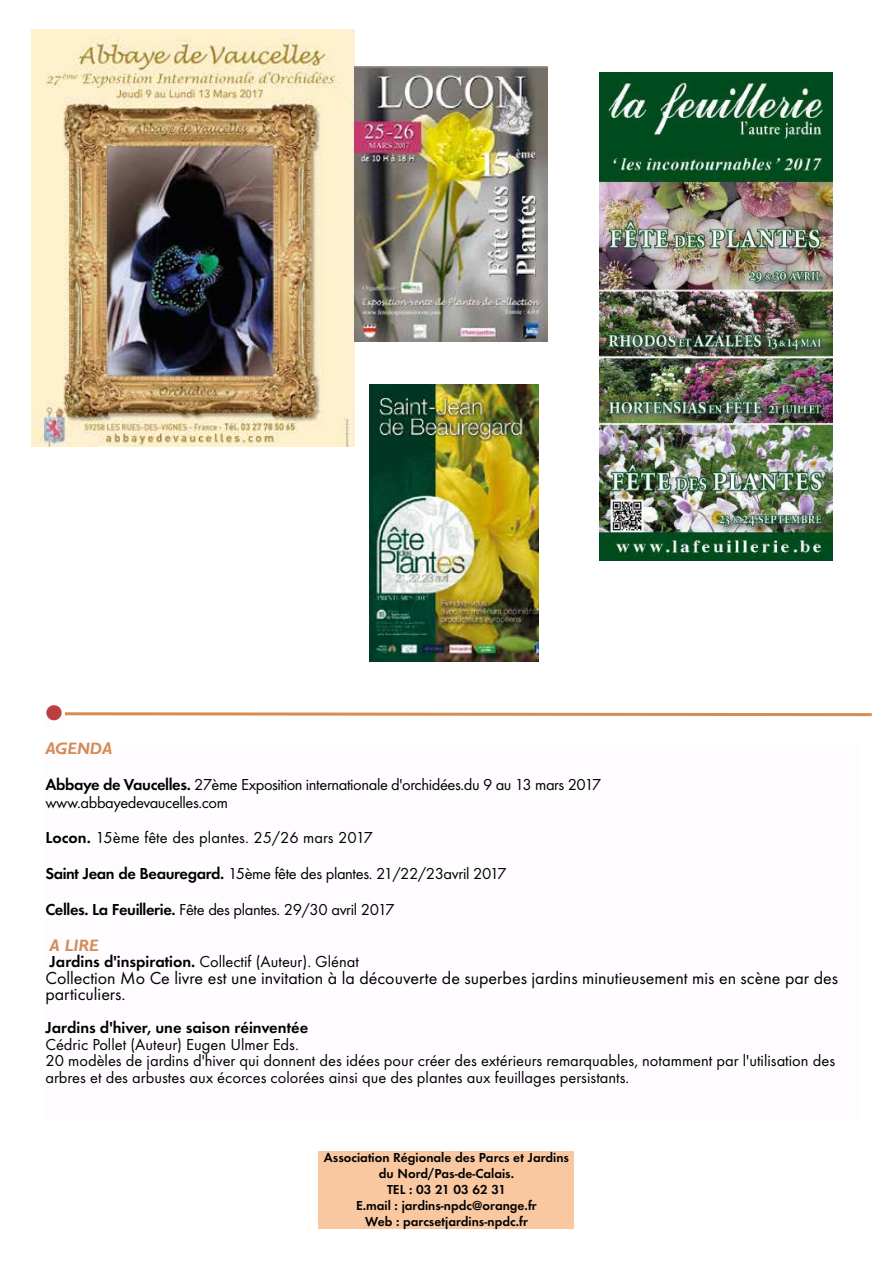
<style>
.page{position:relative;width:893px;height:1263px;background:#fff}
.page>*{position:absolute;margin:0;border:0;box-sizing:border-box;transform-origin:0 0}
.t1{font:21px "Zapf Dingbats";color:#ba3f3f}
.t2{font:18px/16.5px "Futura T";color:#000}
.t3{font:16.5px/16.5px "Futura T";color:#000}
.t4{font:16.5px/36px "Futura T";letter-spacing:-.025em;color:#000}
.t5{font:600 16.5px "Futura T";color:#000}
.t6{font:italic 700 16.5px "Gill Sans";color:#d38d55}
.t7{font:600 13.5px/16.2px "Futura T";color:#000;text-align:center}
.s1{font-weight:600}
</style>
<div class="page">
<svg style="left:65px;top:712px;width:807px;height:5px"></svg>
<div style="left:319px;top:1151px;width:255px;height:78px;background:#f9c8a1"></div>
<img style="left:370px;top:385px;width:168px;height:276px">
<img style="left:600px;top:72px;width:232px;height:488px">
<img style="left:31px;top:30px;width:324px;height:416px">
<img style="left:355px;top:66px;width:193px;height:275px">
<p class="t1" style="left:46px;top:703px;width:18px">●</p>
<p class="t6" style="left:45px;top:739px;width:69px">AGENDA</p>
<p class="t4" style="left:45px;top:776px;width:557px;line-height:18px"><span class="s1">Abbaye de Vaucelles.</span> 27ème Exposition internationale d'orchidées.du 9 au 13 mars 2017 www.abbayedevaucelles.com</p>
<p class="t4" style="left:45px;top:819px;width:463px"><span class="s1">Locon.</span> 15ème fête des plantes. 25/26 mars 2017<br><span class="s1">Saint Jean de Beauregard.</span> 15ème fête des plantes. 21/22/23avril 2017<br><span class="s1">Celles. La Feuillerie.</span> Fête des plantes. 29/30 avril 2017</p>
<p class="t6" style="left:50px;top:936px;width:51px">A LIRE</p>
<p class="t3" style="left:50px;top:953px;width:311px"><span class="s1">Jardins d'inspiration.</span> Collectif (Auteur). Glénat</p>
<p class="t2" style="left:45px;top:969px;width:794px">Collection Mo Ce livre est une invitation à la découverte de superbes jardins minutieusement mis en scène par des particuliers.</p>
<p class="t5" style="left:45px;top:1018px;width:264px">Jardins d'hiver, une saison réinventée</p>
<p class="t3" style="left:45px;top:1036px;width:791px">Cédric Pollet (Auteur) Eugen Ulmer Eds.<br>20 modèles de jardins d'hiver qui donnent des idées pour créer des extérieurs remarquables, notamment par l'utilisation des arbres et des arbustes aux écorces colorées ainsi que des plantes aux feuillages persistants.</p>
<p class="t7" style="left:324px;top:1149px;width:247px">Association Régionale des Parcs et Jardins du Nord/Pas-de-Calais.<br>TEL : 03 21 03 62 31<br>E.mail : jardins-npdc@orange.fr<br>Web : parcsetjardins-npdc.fr</p>
</div>
